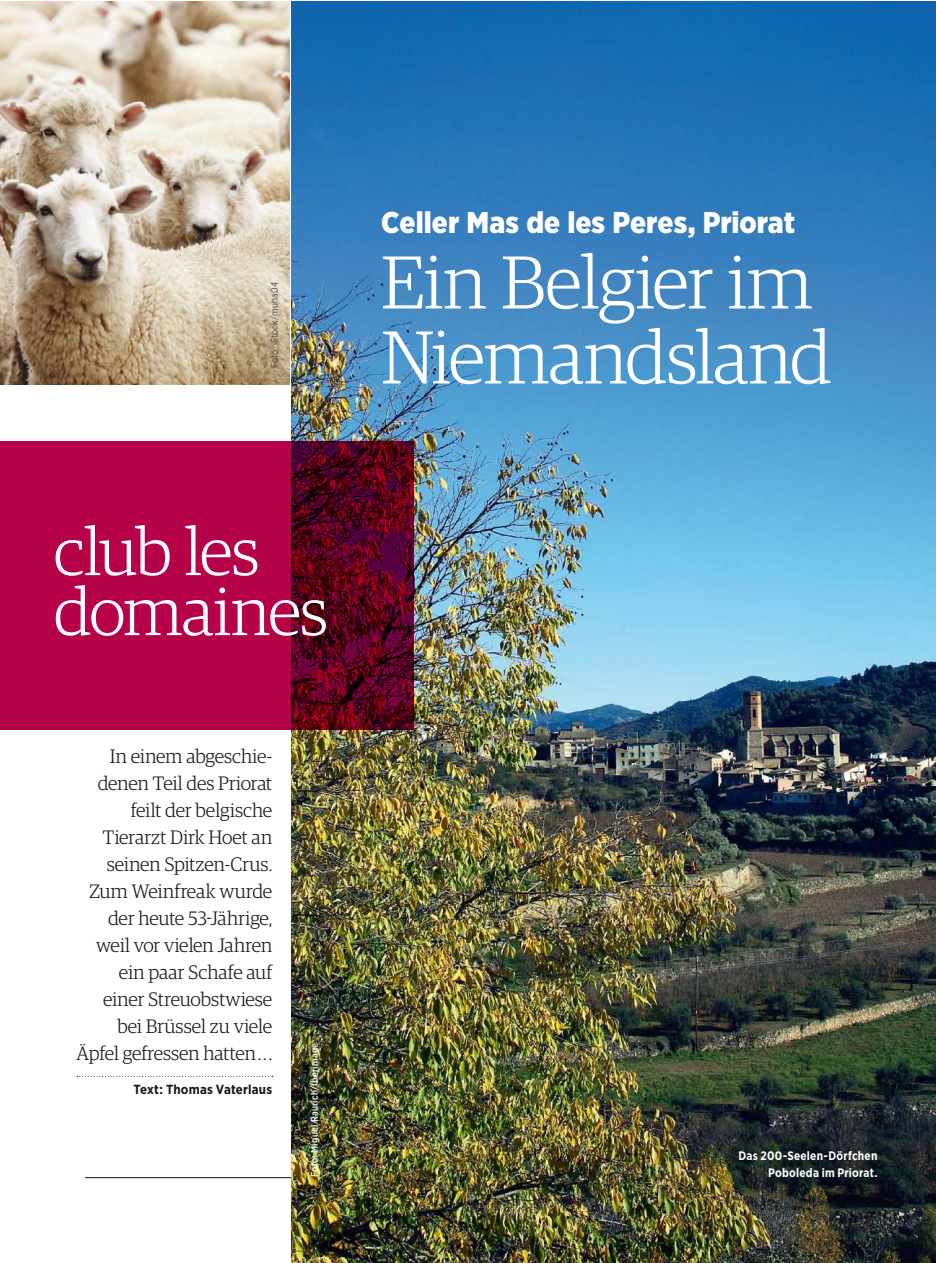
<style>
.page{position:relative;width:936px;height:1263px;background:#fff}
.page>*{position:absolute;margin:0;border:0;box-sizing:border-box;transform-origin:0 0}
.t1{font:300 75px/75px "Guardian Egyp";letter-spacing:-.015em;color:#fff}
.t2{font:300 67.5px/60px "Guardian Egyp";letter-spacing:-.02em;color:#fff}
.t3{font:900 30px "Gotham Narrow";color:#fff}
.t4{font:300 19.5px/27px "Guardian Egyp";letter-spacing:-.005em;color:#1a171b;text-align:right}
.t5{font:700 13.2px "Gotham Narrow";letter-spacing:.015em;color:#1a171b}
.t6{font:700 12.3px/16.5px "Gotham Narrow";letter-spacing:.02em;color:#fff;text-align:right;scale:.95 1}
.t7{font:500 9.75px "Gotham Narrow";letter-spacing:.025em;color:#fff;scale:.95 1}
.t8{font:300 9.75px "Gotham Narrow";letter-spacing:.02em;color:#1a171b;scale:.95 1}
</style>
<div class="page">
<hr style="left:85px;top:1177px;width:849px;height:1px;background:#1a171b">
<img style="left:292px;top:1px;width:642px;height:1262px">
<img style="left:0;top:1px;width:289px;height:384px">
<svg style="left:0;top:441px;width:413px;height:288px;background:#99013b"></svg>
<svg style="left:77px;top:1076px;width:196px;height:1px"></svg>
<p class="t8" style="left:268px;top:368px;width:92px;rotate:-90deg">Foto: iStock/muha04</p>
<h3 class="t3" style="left:381px;top:203px;width:415px">Celler Mas de les Peres, Priorat</h3>
<h1 class="t1" style="left:381px;top:241px;width:452px">Ein Belgier im<br>Niemandsland</h1>
<h2 class="t2" style="left:54px;top:518px;width:276px">club les domaines</h2>
<p class="t4" style="left:77px;top:742px;width:197px">In einem abgeschie&shy;denen Teil des Priorat feilt der belgische<br>Tierarzt Dirk Hoet an seinen Spitzen-Crus.<br>Zum Weinfreak wurde der heute 53-Jährige, weil vor vielen Jahren ein paar Schafe auf einer Streuobstwiese bei Brüssel zu viele<br>Äpfel gefressen hatten...</p>
<p class="t5" style="left:134px;top:1081px;width:140px">Text: Thomas Vaterlaus</p>
<p class="t7" style="left:308px;top:1177px;width:143px;rotate:-90deg">Foto: Miguel Raurich/Iberimage</p>
<p class="t6" style="left:738px;top:1148px;width:148px">Das 200-Seelen-Dörfchen<br>Poboleda im Priorat.</p>
</div>
